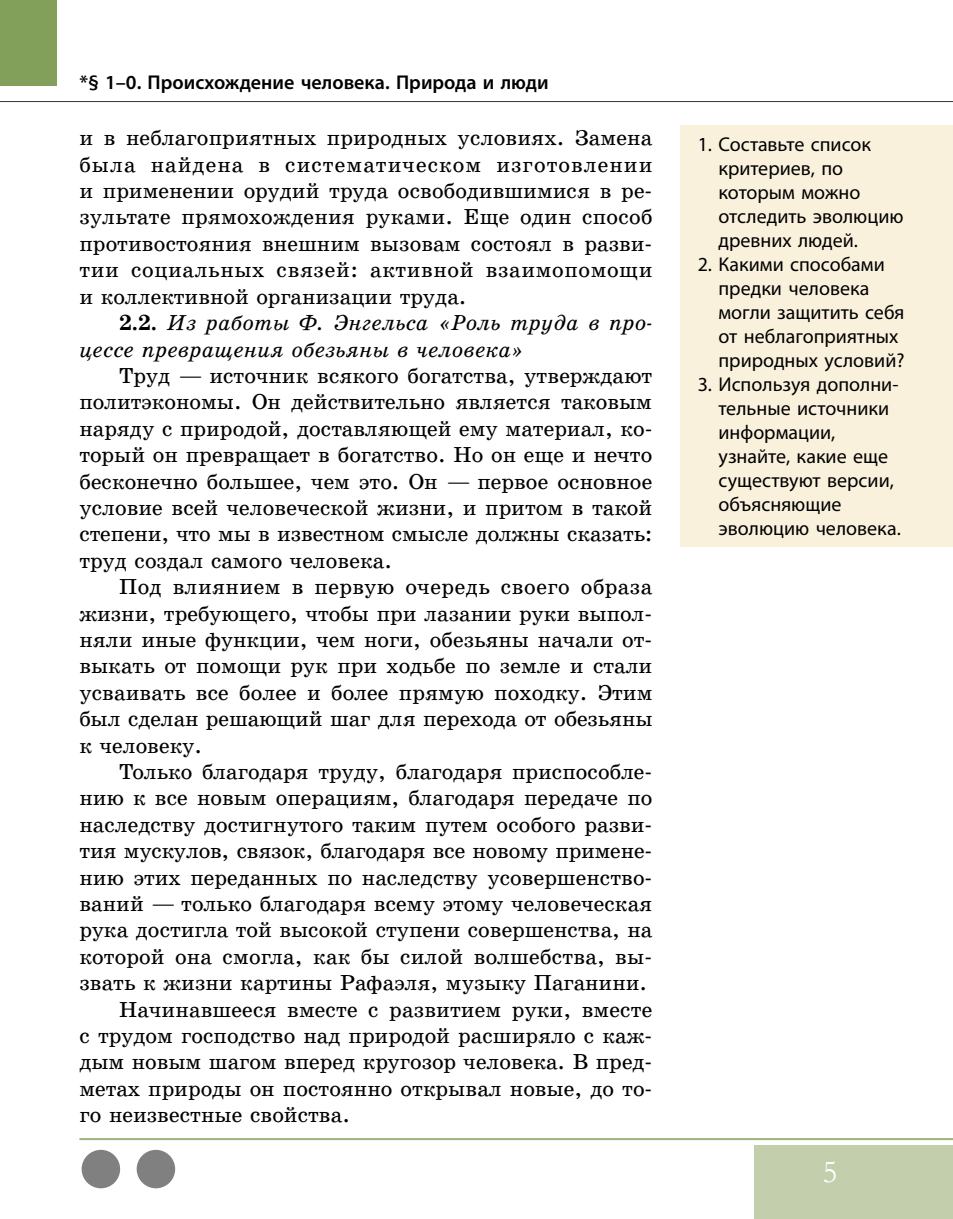
<style>
.page{position:relative;width:953px;height:1219px;background:#fff}
.page>*{position:absolute;margin:0;border:0;box-sizing:border-box;transform-origin:0 0}
.t1{font:32px "Garamond";color:#fff}
.t2{font:22px/26.4px "School Book Web";color:#000;text-align:justify}
.t3{font:italic 22px/26.4px "School Book Web";color:#000}
.t4{font:20px/24px "Myriad Pro";color:#000}
.t5{font:600 20px "Myriad Pro";color:#000}
.s1{font-weight:700;font-style:normal}
</style>
<div class="page">
<hr style="left:0;top:101px;width:952px;height:1px;background:#000">
<hr style="left:79px;top:1138px;width:873px;height:2px;background:#83a05b">
<div style="left:0;top:0;width:57px;height:86px;background:#83a05b"></div>
<div style="left:754px;top:1145px;width:198px;height:74px;background:#c3ceac"></div>
<div style="left:82px;top:1150px;width:38px;height:38px;background:#808080;border-radius:50%"></div>
<div style="left:137px;top:1150px;width:38px;height:38px;background:#808080;border-radius:50%"></div>
<div style="left:680px;top:125px;width:272px;height:138px;background:#faf1dd"></div>
<div style="left:680px;top:242px;width:272px;height:141px;background:#faf1dd"></div>
<div style="left:680px;top:362px;width:272px;height:184px;background:#faf1dd"></div>
<p class="t5" style="left:79px;top:70px;width:471px">*§ 1–0. Происхождение человека. Природа и люди</p>
<p class="t2" style="left:79px;top:125px;width:574px">и в неблагоприятных природных условиях. Замена была найдена в систематическом изготовлении и применении орудий труда освободившимися в ре&shy;зультате прямохождения руками. Еще один способ противостояния внешним вызовам состоял в разви&shy;тии социальных связей: активной взаимопомощи и коллективной организации труда.</p>
<p class="t3" style="left:79px;top:310px;width:574px;text-indent:40px"><span class="s1">2.2.</span> Из работы Ф. Энгельса «Роль труда в про&shy;цессе превращения обезьяны в человека»</p>
<p class="t2" style="left:79px;top:363px;width:574px;text-indent:40px">Труд — источник всякого богатства, утверждают политэкономы. Он действительно является таковым наряду с природой, доставляющей ему материал, ко&shy;торый он превращает в богатство. Но он еще и нечто бесконечно большее, чем это. Он — первое основное условие всей человеческой жизни, и притом в такой степени, что мы в известном смысле должны сказать: труд создал самого человека.</p>
<p class="t2" style="left:79px;top:574px;width:574px;text-indent:40px">Под влиянием в первую очередь своего образа жизни, требующего, чтобы при лазании руки выпол&shy;няли иные функции, чем ноги, обезьяны начали от&shy;выкать от помощи рук при ходьбе по земле и стали усваивать все более и более прямую походку. Этим был сделан решающий шаг для перехода от обезьяны к человеку.</p>
<p class="t2" style="left:119px;top:759px;width:534px">Только благодаря труду, благодаря приспособле-</p>
<p class="t2" style="left:79px;top:785px;width:574px">нию к все новым операциям, благодаря передаче по</p>
<p class="t2" style="left:79px;top:811px;width:574px">наследству достигнутого таким путем особого разви-</p>
<p class="t2" style="left:79px;top:838px;width:574px">тия мускулов, связок, благодаря все новому примене-</p>
<p class="t2" style="left:79px;top:864px;width:574px">нию этих переданных по наследству усовершенство-</p>
<p class="t2" style="left:79px;top:891px;width:574px">ваний — только благодаря всему этому человеческая</p>
<p class="t2" style="left:79px;top:917px;width:574px">рука достигла той высокой ступени совершенства, на</p>
<p class="t2" style="left:79px;top:943px;width:574px">которой она смогла, как бы силой волшебства, вы-</p>
<p class="t2" style="left:79px;top:970px;width:569px">звать к жизни картины Рафаэля, музыку Паганини.</p>
<p class="t2" style="left:119px;top:996px;width:534px">Начинавшееся вместе с развитием руки, вместе</p>
<p class="t2" style="left:79px;top:1023px;width:574px">с трудом господство над природой расширяло с каж-</p>
<p class="t2" style="left:79px;top:1049px;width:574px">дым новым шагом вперед кругозор человека. В пред-</p>
<p class="t2" style="left:79px;top:1075px;width:574px">метах природы он постоянно открывал новые, до то-</p>
<p class="t2" style="left:79px;top:1102px;width:272px">го неизвестные свойства.</p>
<p class="t4" style="left:718px;top:132px;width:187px;text-indent:-21px">1. Составьте список критериев, по которым можно отследить эволюцию древних людей.</p>
<p class="t4" style="left:718px;top:252px;width:187px;text-indent:-21px">2. Какими способами предки человека могли защитить себя от неблагоприятных природных условий?</p>
<p class="t4" style="left:718px;top:372px;width:184px;text-indent:-21px">3. Используя дополни&shy;тельные источники информации, узнайте, какие еще существуют версии, объясняющие эволюцию человека.</p>
<h1 class="t1" style="left:822px;top:1150px;width:17px">5</h1>
</div>
